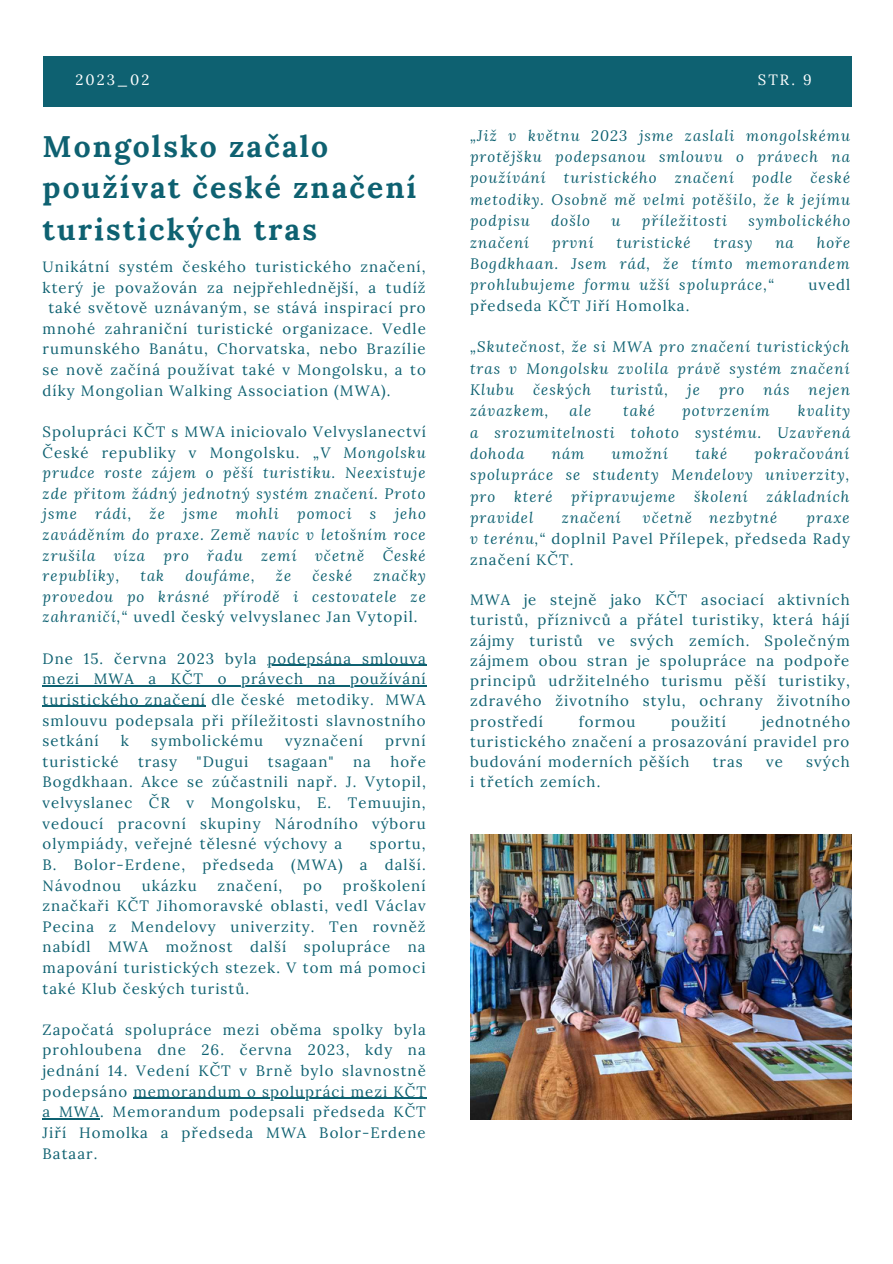
<style>
.page{position:relative;width:893px;height:1264px;background:#fff}
.page>*{position:absolute;margin:0;border:0;box-sizing:border-box;transform-origin:0 0}
.t1{font:700 30px/41.5px "Lora";letter-spacing:.07em;color:#0e6171}
.t2{font:15px/20.5px "Lora";letter-spacing:.07em;color:#0e6171;text-align:justify}
.t3{font:italic 15px/21.3px "Lora";letter-spacing:.07em;color:#0e6171;text-align:justify}
.t4{font:14.85px "Lora";letter-spacing:.14em;color:#fff}
.s1{font-style:normal}
.s2{font-style:italic}
</style>
<div class="page">
<div style="left:43px;top:56px;width:808px;height:50px;background:#0e6171"></div>
<img style="left:470px;top:834px;width:381px;height:285px">
<hr style="left:267px;top:664px;width:160px;height:1px;background:#0e6171">
<hr style="left:43px;top:685px;width:384px;height:1px;background:#0e6171">
<hr style="left:43px;top:705px;width:163px;height:1px;background:#0e6171">
<hr style="left:133px;top:1097px;width:294px;height:1px;background:#0e6171">
<hr style="left:43px;top:1118px;width:57px;height:1px;background:#0e6171">
<p class="t4" style="left:75px;top:70px;width:76px">2023_02</p>
<p class="t4" style="left:757px;top:70px;width:55px">STR. 9</p>
<p class="t1" style="left:43px;top:125px;width:375px">Mongolsko začalo používat české značení turistických tras</p>
<p class="t2" style="left:43px;top:256px;width:384px">Unikátní systém českého turistického značení,</p>
<p class="t2" style="left:43px;top:277px;width:384px">který je považován za nejpřehlednější, a tudíž</p>
<p class="t2" style="left:48px;top:297px;width:379px">také světově uznávaným, se stává inspirací pro</p>
<p class="t2" style="left:43px;top:318px;width:384px">mnohé zahraniční turistické organizace. Vedle</p>
<p class="t2" style="left:43px;top:338px;width:384px">rumunského Banátu, Chorvatska, nebo Brazílie</p>
<p class="t2" style="left:43px;top:359px;width:384px">se nově začíná používat také v Mongolsku, a to</p>
<p class="t2" style="left:43px;top:380px;width:349px">díky Mongolian Walking Association (MWA).</p>
<p class="t3" style="left:43px;top:421px;width:385px;line-height:20.5px"><span class="s1">Spolupráci KČT s MWA iniciovalo Velvyslanectví České republiky v Mongolsku. „</span>V Mongolsku prudce roste zájem o pěší turistiku. Neexistuje zde přitom žádný jednotný systém značení. Proto jsme rádi, že jsme mohli pomoci s jeho zaváděním do praxe. Země navíc v letošním roce zrušila víza pro řadu zemí včetně České republiky,</p>
<p class="t3" style="left:140px;top:565px;width:25px">tak</p>
<p class="t3" style="left:185px;top:565px;width:71px">doufáme,</p>
<p class="t3" style="left:276px;top:565px;width:17px">že</p>
<p class="t3" style="left:312px;top:565px;width:41px">české</p>
<p class="t3" style="left:43px;top:565px;width:385px;line-height:20.5px;text-indent:331px">značky provedou po krásné přírodě i cestovatele ze zahraničí,“ <span class="s1">uvedl český velvyslanec Jan Vytopil.</span></p>
<p class="t2" style="left:43px;top:648px;width:384px">Dne 15. června 2023 byla podepsána smlouva mezi MWA a KČT o právech na používání turistického značení dle české metodiky. MWA smlouvu podepsala při příležitosti slavnostního setkání</p>
<p class="t2" style="left:121px;top:730px;width:10px">k</p>
<p class="t2" style="left:151px;top:730px;width:114px">symbolickému</p>
<p class="t2" style="left:285px;top:730px;width:79px">vyznačení</p>
<p class="t2" style="left:385px;top:730px;width:42px">první</p>
<p class="t2" style="left:43px;top:751px;width:385px;text-indent:348px">hoře Bogdkhaan. Akce se zúčastnili např. J. Vytopil, velvyslanec ČR v Mongolsku, E. Temuujin, vedoucí pracovní skupiny Národního výboru olympiády, veřejné tělesné výchovy a</p>
<p class="t2" style="left:43px;top:751px;width:77px">turistické</p>
<p class="t2" style="left:138px;top:751px;width:41px">trasy</p>
<p class="t2" style="left:196px;top:751px;width:53px">"Dugui</p>
<p class="t2" style="left:268px;top:751px;width:67px">tsagaan"</p>
<p class="t2" style="left:353px;top:751px;width:19px">na</p>
<p class="t2" style="left:43px;top:833px;width:384px;text-indent:327px">sportu, B. Bolor-Erdene, předseda (MWA) a další.<br>Návodnou</p>
<p class="t2" style="left:142px;top:874px;width:56px">ukázku</p>
<p class="t2" style="left:217px;top:874px;width:67px">značení,</p>
<p class="t2" style="left:303px;top:874px;width:20px">po</p>
<p class="t2" style="left:43px;top:874px;width:384px;text-indent:300px">proškolení značkaři KČT Jihomoravské oblasti, vedl Václav Pecina z Mendelovy univerzity. Ten rovněž nabídl MWA možnost další spolupráce na mapování turistických stezek. V tom má pomoci také Klub českých turistů.</p>
<p class="t2" style="left:43px;top:1019px;width:385px">Započatá spolupráce mezi oběma spolky byla prohloubena dne 26. června 2023, kdy na jednání 14. Vedení KČT v Brně bylo slavnostně podepsáno memorandum o spolupráci mezi KČT a MWA. Memorandum podepsali předseda KČT Jiří Homolka a předseda MWA Bolor-Erdene Bataar.</p>
<p class="t3" style="left:470px;top:124px;width:381px">„Již v květnu 2023 jsme zaslali mongolskému protějšku podepsanou smlouvu o právech na používání turistického značení podle české metodiky. Osobně mě velmi potěšilo, že k jejímu podpisu</p>
<p class="t3" style="left:551px;top:210px;width:40px">došlo</p>
<p class="t3" style="left:611px;top:210px;width:10px">u</p>
<p class="t3" style="left:642px;top:210px;width:87px">příležitosti</p>
<p class="t3" style="left:748px;top:210px;width:103px">symbolického</p>
<p class="t3" style="left:470px;top:231px;width:382px;text-indent:347px">hoře Bogdkhaan. Jsem rád, že tímto memorandem prohlubujeme formu užší spolupráce,“</p>
<p class="t3" style="left:470px;top:231px;width:61px">značení</p>
<p class="t3" style="left:552px;top:231px;width:43px">první</p>
<p class="t3" style="left:616px;top:231px;width:76px">turistické</p>
<p class="t3" style="left:713px;top:231px;width:40px">trasy</p>
<p class="t3" style="left:775px;top:231px;width:20px">na</p>
<p class="t2" style="left:808px;top:274px;width:43px">uvedl</p>
<p class="t2" style="left:470px;top:295px;width:221px">předseda KČT Jiří Homolka.</p>
<p class="t3" style="left:470px;top:336px;width:381px">„Skutečnost, že si MWA pro značení turistických tras v Mongolsku zvolila právě systém značení Klubu</p>
<p class="t3" style="left:533px;top:378px;width:60px">českých</p>
<p class="t3" style="left:610px;top:378px;width:59px">turistů,</p>
<p class="t3" style="left:687px;top:378px;width:14px">je</p>
<p class="t3" style="left:719px;top:378px;width:27px">pro</p>
<p class="t3" style="left:763px;top:378px;width:27px">nás</p>
<p class="t3" style="left:808px;top:378px;width:43px">nejen</p>
<p class="t3" style="left:470px;top:400px;width:80px">závazkem,</p>
<p class="t3" style="left:569px;top:400px;width:23px">ale</p>
<p class="t3" style="left:623px;top:400px;width:33px">také</p>
<p class="t3" style="left:682px;top:400px;width:89px">potvrzením</p>
<p class="t3" style="left:470px;top:400px;width:382px;text-indent:328px">kvality a srozumitelnosti tohoto systému. Uzavřená dohoda</p>
<p class="t3" style="left:551px;top:442px;width:34px">nám</p>
<p class="t3" style="left:611px;top:442px;width:58px">umožní</p>
<p class="t3" style="left:695px;top:442px;width:33px">také</p>
<p class="t3" style="left:470px;top:442px;width:381px;text-indent:284px">pokračování spolupráce se studenty Mendelovy univerzity, pro které připravujeme školení základních pravidel</p>
<p class="t3" style="left:561px;top:506px;width:61px">značení</p>
<p class="t3" style="left:643px;top:506px;width:136px">včetně nezbytné</p>
<p class="t2" style="left:470px;top:507px;width:381px;text-indent:336px"><span class="s2">praxe v terénu,“</span> doplnil Pavel Přílepek, předseda Rady značení KČT.</p>
<p class="t2" style="left:470px;top:589px;width:382px">MWA je stejně jako KČT asociací aktivních turistů, příznivců a přátel turistiky, která hájí zájmy turistů ve svých zemích. Společným zájmem obou stran je spolupráce na podpoře principů udržitelného turismu pěší turistiky, zdravého životního stylu, ochrany životního prostředí</p>
<p class="t2" style="left:578px;top:711px;width:58px">formou</p>
<p class="t2" style="left:671px;top:711px;width:56px">použití</p>
<p class="t2" style="left:470px;top:711px;width:381px;text-indent:291px">jednotného turistického značení a prosazování pravidel pro budování moderních pěších</p>
<p class="t2" style="left:712px;top:751px;width:32px">tras</p>
<p class="t2" style="left:766px;top:751px;width:18px">ve</p>
<p class="t2" style="left:806px;top:751px;width:45px">svých</p>
<p class="t2" style="left:470px;top:771px;width:132px">i třetích zemích.</p>
</div>
